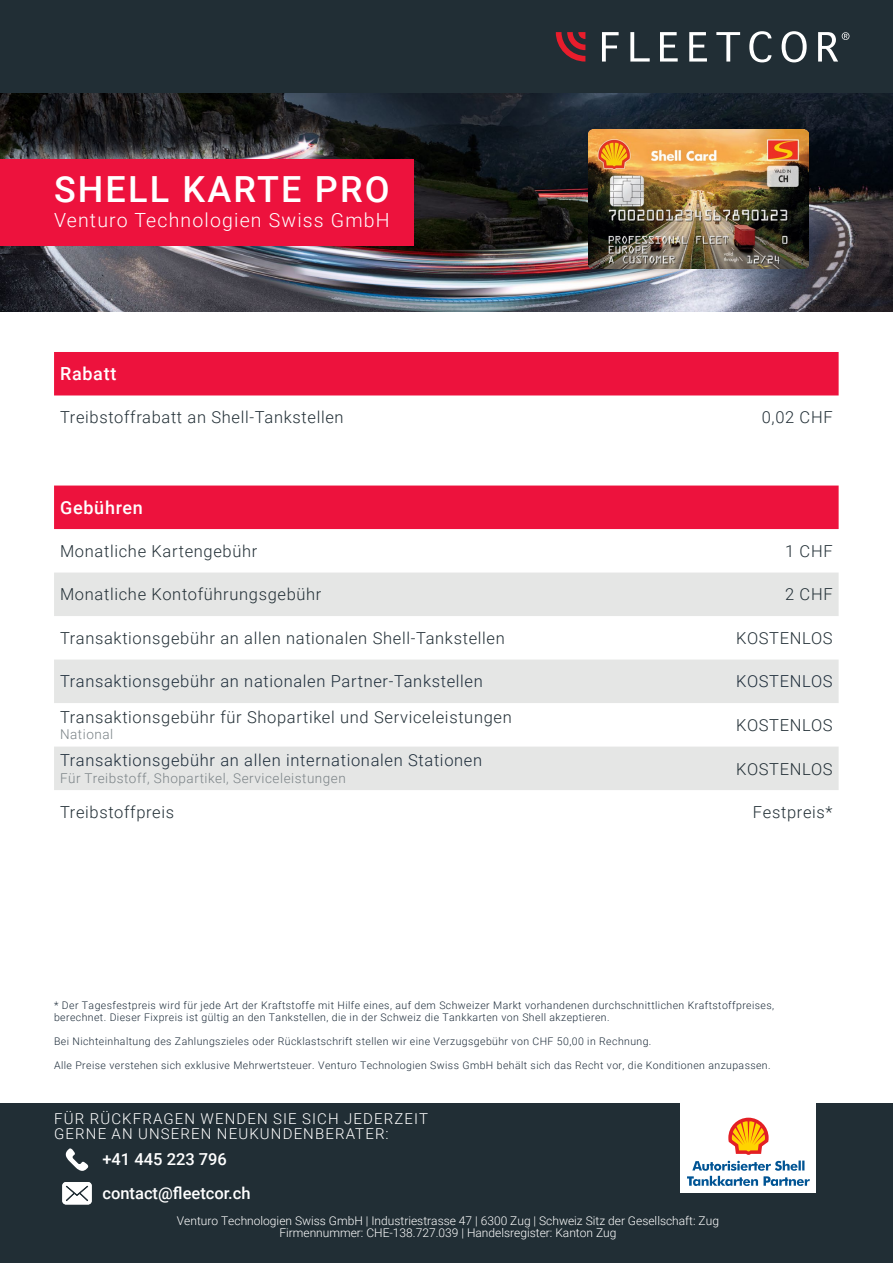
<style>
.page{position:relative;width:893px;height:1263px;background:#fff}
.page>*{position:absolute;margin:0;border:0;box-sizing:border-box;transform-origin:0 0}
.t1{font:500 36px "Roboto";letter-spacing:.06em;color:#fff}
.t2{font:300 19.5px "Roboto";letter-spacing:.06em;color:#fff}
.t3{font:500 18px "Roboto";letter-spacing:.04em;color:#fff}
.t4{font:300 16.5px "Roboto";letter-spacing:.04em;color:#212e35}
.t5{font:300 16.5px "Roboto";letter-spacing:.04em;color:#1c2b39}
.t6{font:500 16.5px/33.6px "Roboto";color:#fff}
.t7{font:300 15px/15px "Roboto";letter-spacing:.075em;color:#fff}
.t8{font:300 13.5px "Roboto";letter-spacing:.04em;color:#7a8286}
.t9{font:300 12px/12px "Roboto";color:#fff;text-align:center}
.t10{font:300 10.5px/12px "Roboto";letter-spacing:.04em;color:#1c2b39}
</style>
<div class="page">
<div style="left:0;top:0;width:893px;height:94px;background:#212e35"></div>
<img style="left:0;top:94px;width:893px;height:217px">
<svg style="left:556px;top:32px;width:29px;height:30px"></svg>
<svg style="left:602px;top:32px;width:17px;height:30px"></svg>
<svg style="left:630px;top:32px;width:20px;height:30px"></svg>
<svg style="left:660px;top:32px;width:18px;height:30px"></svg>
<svg style="left:689px;top:32px;width:18px;height:30px"></svg>
<svg style="left:716px;top:32px;width:24px;height:30px"></svg>
<svg style="left:749px;top:31px;width:22px;height:31px"></svg>
<svg style="left:782px;top:31px;width:25px;height:31px"></svg>
<svg style="left:818px;top:32px;width:31px;height:30px"></svg>
<div style="left:0;top:159px;width:414px;height:87px;background:#ed123d"></div>
<div style="left:54px;top:485px;width:785px;height:44px;background:#ed123d"></div>
<div style="left:54px;top:572px;width:785px;height:44px;background:#e5e6e5"></div>
<div style="left:54px;top:659px;width:785px;height:44px;background:#e5e6e5"></div>
<div style="left:54px;top:746px;width:785px;height:44px;background:#e5e6e5"></div>
<img style="left:588px;top:129px;width:220px;height:140px">
<div style="left:54px;top:352px;width:785px;height:43px;background:#ed123d"></div>
<div style="left:0;top:1104px;width:893px;height:159px;background:#212e35"></div>
<div style="left:680px;top:1098px;width:135px;height:95px;background:#fff"></div>
<svg style="left:687px;top:1118px;width:123px;height:68px"></svg>
<svg style="left:62px;top:1182px;width:30px;height:22px"></svg>
<svg style="left:65px;top:1148px;width:23px;height:23px"></svg>
<h1 class="t1" style="left:54px;top:164px;width:337px">SHELL KARTE PRO</h1>
<h2 class="t2" style="left:54px;top:207px;width:337px">Venturo Technologien Swiss GmbH</h2>
<h3 class="t3" style="left:60px;top:361px;width:58px">Rabatt</h3>
<h3 class="t4" style="left:60px;top:406px;width:285px">Treibstoffrabatt an Shell-Tankstellen</h3>
<h3 class="t4" style="left:762px;top:406px;width:72px">0,02 CHF</h3>
<h3 class="t3" style="left:60px;top:495px;width:84px">Gebühren</h3>
<h3 class="t4" style="left:60px;top:539px;width:199px">Monatliche Kartengebühr</h3>
<h3 class="t4" style="left:785px;top:539px;width:49px">1 CHF</h3>
<h3 class="t4" style="left:60px;top:583px;width:263px">Monatliche Kontoführungsgebühr</h3>
<h3 class="t4" style="left:785px;top:583px;width:49px">2 CHF</h3>
<h3 class="t4" style="left:60px;top:626px;width:446px">Transaktionsgebühr an allen nationalen Shell-Tankstellen</h3>
<h3 class="t4" style="left:736px;top:626px;width:98px">KOSTENLOS</h3>
<h3 class="t5" style="left:60px;top:670px;width:424px">Transaktionsgebühr an nationalen Partner-Tankstellen</h3>
<h3 class="t5" style="left:736px;top:670px;width:98px">KOSTENLOS</h3>
<h3 class="t4" style="left:60px;top:705px;width:453px">Transaktionsgebühr für Shopartikel und Serviceleistungen</h3>
<p class="t8" style="left:60px;top:725px;width:55px">National</p>
<h3 class="t4" style="left:736px;top:713px;width:98px">KOSTENLOS</h3>
<h3 class="t5" style="left:60px;top:749px;width:424px">Transaktionsgebühr an allen internationalen Stationen</h3>
<p class="t8" style="left:60px;top:768px;width:287px">Für Treibstoff, Shopartikel, Serviceleistungen</p>
<h3 class="t4" style="left:736px;top:757px;width:98px">KOSTENLOS</h3>
<h3 class="t4" style="left:60px;top:800px;width:116px">Treibstoffpreis</h3>
<h3 class="t4" style="left:753px;top:800px;width:81px">Festpreis*</h3>
<p class="t10" style="left:54px;top:999px;width:722px">* Der Tagesfestpreis wird für jede Art der Kraftstoffe mit Hilfe eines, auf dem Schweizer Markt vorhandenen durchschnittlichen Kraftstoffpreises, berechnet. Dieser Fixpreis ist gültig an den Tankstellen, die in der Schweiz die Tankkarten von Shell akzeptieren.</p>
<p class="t10" style="left:54px;top:1035px;width:599px">Bei Nichteinhaltung des Zahlungszieles oder Rücklastschrift stellen wir eine Verzugsgebühr von CHF 50,00 in Rechnung.</p>
<p class="t10" style="left:54px;top:1059px;width:718px">Alle Preise verstehen sich exklusive Mehrwertsteuer. Venturo Technologien Swiss GmbH behält sich das Recht vor, die Konditionen anzupassen.</p>
<h3 class="t7" style="left:54px;top:1110px;width:375px">FÜR RÜCKFRAGEN WENDEN SIE SICH JEDERZEIT<br>GERNE AN UNSEREN NEUKUNDENBERATER:</h3>
<h3 class="t6" style="left:102px;top:1141px;width:150px">+41 445 223 796 contact@fleetcor.ch</h3>
<p class="t9" style="left:177px;top:1215px;width:544px">Venturo Technologien Swiss GmbH | Industriestrasse 47 | 6300 Zug | Schweiz Sitz der Gesellschaft: Zug<br>Firmennummer: CHE-138.727.039 | Handelsregister: Kanton Zug</p>
</div>
